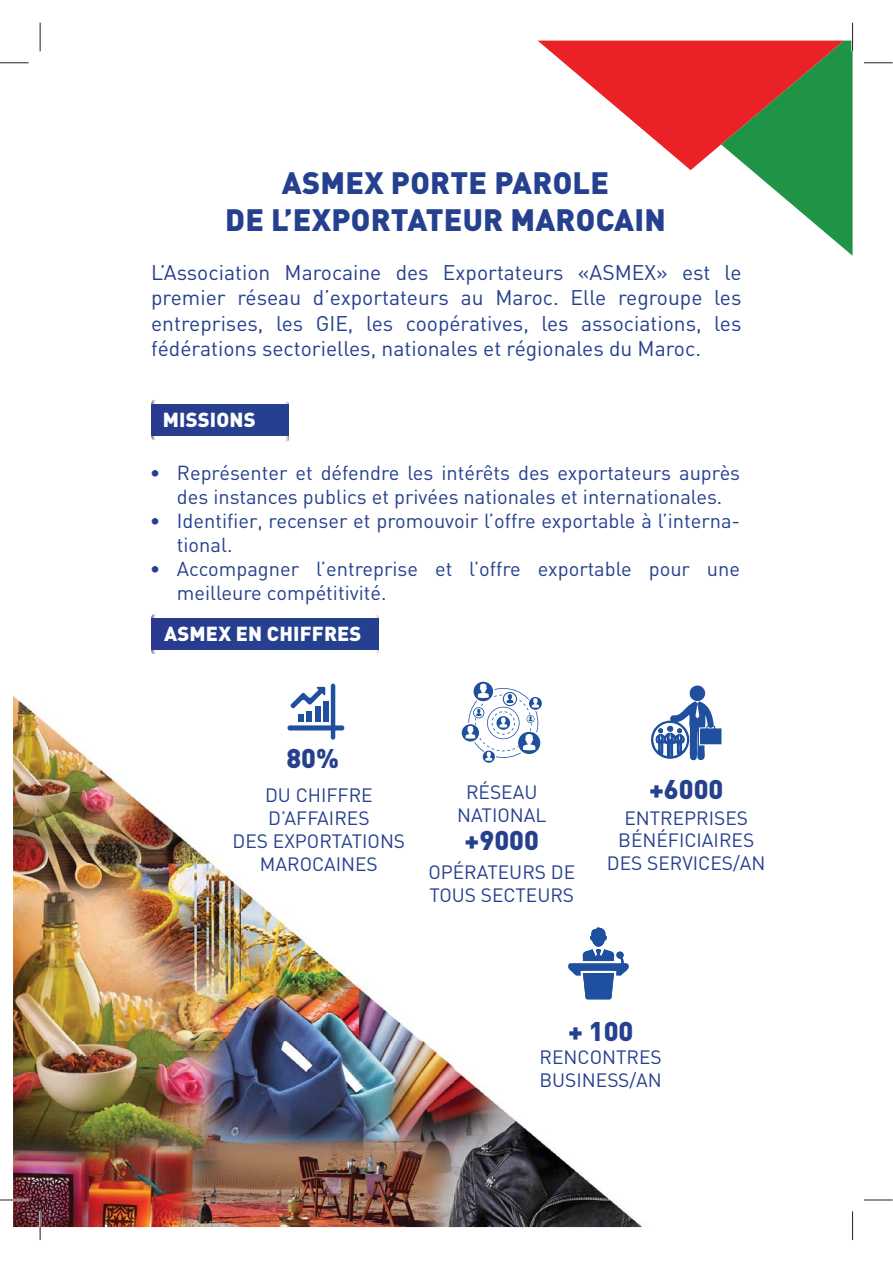
<style>
.page{position:relative;width:893px;height:1263px;background:#fff}
.page>*{position:absolute;margin:0;border:0;box-sizing:border-box;transform-origin:0 0}
.t1{font:900 30.6px/36.8px "DINOT";letter-spacing:.01em;color:#25408e;text-align:center}
.t2{font:900 26.7px "DINOT";color:#25408e}
.t3{font:21px/25.2px "DIN";color:#25408e;text-align:justify}
.t4{font:20.1px/24px "DIN";color:#25408e}
.t5{font:900 20.1px "DINOT";letter-spacing:.01em;color:#fff}
.t6{font:19.05px/23px "DIN";color:#25408e}
</style>
<div class="page">
<img style="left:13px;top:681px;width:630px;height:546px">
<svg style="left:462px;top:682px;width:80px;height:81px"></svg>
<svg style="left:651px;top:685px;width:70px;height:76px"></svg>
<svg style="left:287px;top:684px;width:57px;height:56px"></svg>
<div style="left:323px;top:701px;width:5px;height:21px;background:#1e509f"></div>
<svg style="left:151px;top:400px;width:9px;height:40px"></svg>
<svg style="left:281px;top:401px;width:8px;height:41px"></svg>
<div style="left:151px;top:405px;width:138px;height:31px;background:#263f8f"></div>
<svg style="left:151px;top:614px;width:9px;height:41px"></svg>
<svg style="left:370px;top:614px;width:9px;height:40px"></svg>
<div style="left:151px;top:619px;width:228px;height:31px;background:#263f8f"></div>
<svg style="left:568px;top:927px;width:61px;height:73px"></svg>
<hr style="left:0;top:1199px;width:29px;height:2px;background:#fff">
<hr style="left:39px;top:1211px;width:2px;height:29px;background:#fff">
<svg style="left:0;top:63px;width:29px;height:1px"></svg>
<svg style="left:864px;top:63px;width:29px;height:1px"></svg>
<svg style="left:0;top:1200px;width:29px;height:1px"></svg>
<svg style="left:864px;top:1200px;width:29px;height:1px"></svg>
<svg style="left:40px;top:23px;width:1px;height:28px"></svg>
<svg style="left:40px;top:1211px;width:1px;height:29px"></svg>
<svg style="left:538px;top:23px;width:315px;height:233px"></svg>
<svg style="left:852px;top:1211px;width:1px;height:29px"></svg>
<h1 class="t1" style="left:225px;top:164px;width:442px">ASMEX PORTE PAROLE<br>DE L’EXPORTATEUR MAROCAIN</h1>
<p class="t3" style="left:151px;top:263px;width:592px">L’Association Marocaine des Exportateurs «ASMEX» est le premier réseau d’exportateurs au Maroc. Elle regroupe les entreprises, les GIE, les coopératives, les associations, les fédérations sectorielles, nationales et régionales du Maroc.</p>
<p class="t5" style="left:163px;top:406px;width:94px">MISSIONS</p>
<p class="t4" style="left:150px;top:463px;width:592px;text-align:center">• Représenter et défendre les intérêts des exportateurs auprès des instances publics et privées nationales et internationales.</p>
<p class="t4" style="left:177px;top:511px;width:565px;text-indent:-27px">• Identifier, recenser et promouvoir l’offre exportable à l’interna&shy;tional.</p>
<p class="t4" style="left:177px;top:559px;width:565px;text-indent:-27px">• Accompagner l’entreprise et l’offre exportable pour une meilleure compétitivité.</p>
<p class="t5" style="left:164px;top:620px;width:199px">ASMEX EN CHIFFRES</p>
<h2 class="t2" style="left:286px;top:740px;width:54px">80%</h2>
<p class="t6" style="left:233px;top:786px;width:174px;text-align:center">DU CHIFFRE<br>D’AFFAIRES<br>DES EXPORTATIONS<br>MAROCAINES</p>
<p class="t6" style="left:466px;top:783px;width:73px">RÉSEAU</p>
<h2 class="t2" style="left:649px;top:772px;width:76px">+6000</h2>
<p class="t6" style="left:457px;top:806px;width:91px">NATIONAL</p>
<p class="t6" style="left:428px;top:863px;width:148px">OPÉRATEURS DE<br>TOUS SECTEURS</p>
<p class="t6" style="left:607px;top:808px;width:160px;text-align:center">ENTREPRISES<br>BÉNÉFICIAIRES<br>DES SERVICES/AN</p>
<h2 class="t2" style="left:465px;top:822px;width:76px">+9000</h2>
<h2 class="t2" style="left:568px;top:1013px;width:67px">+ 100</h2>
<p class="t6" style="left:539px;top:1048px;width:124px">RENCONTRES<br>BUSINESS/AN</p>
</div>
